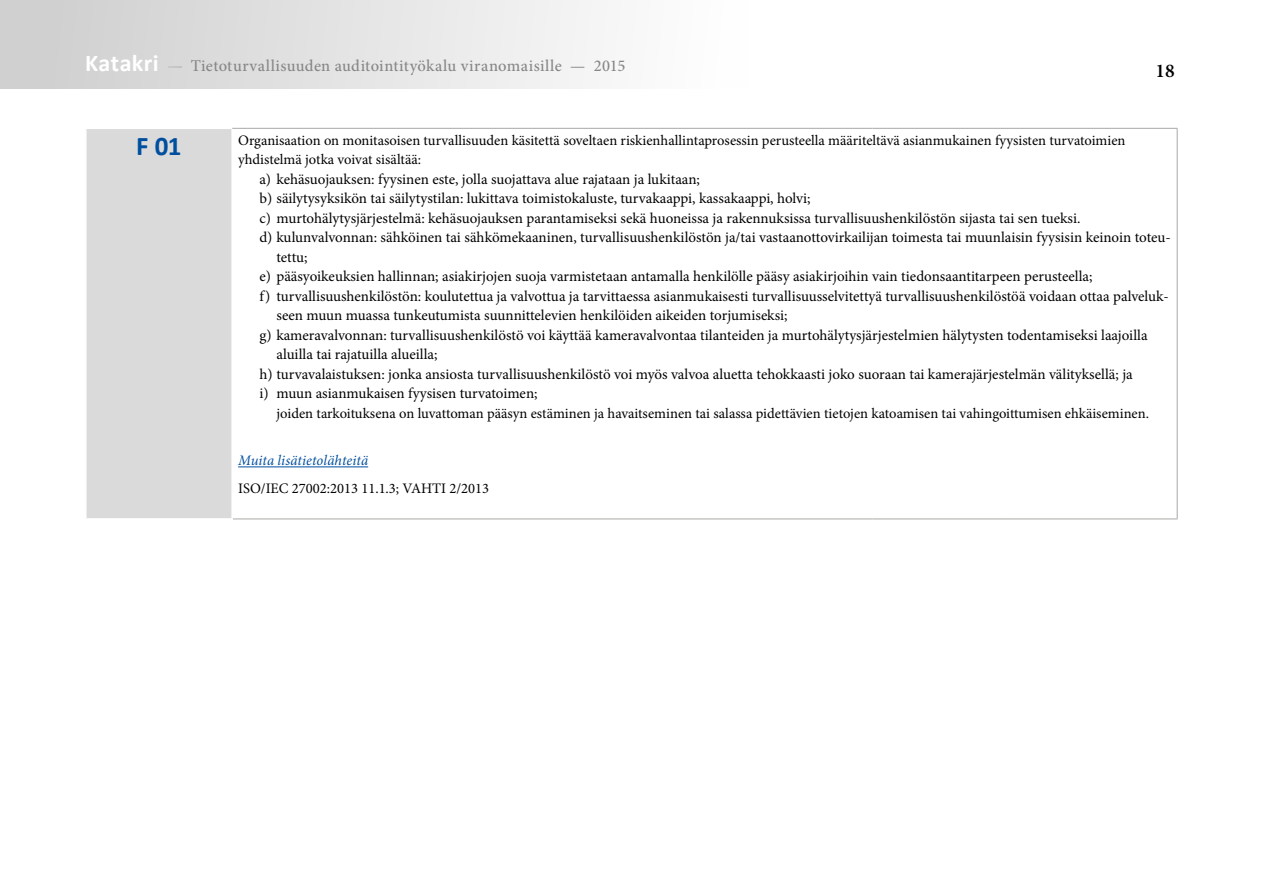
<style>
.page{position:relative;width:1263px;height:893px;background:#fff}
.page>*{position:absolute;margin:0;border:0;box-sizing:border-box;transform-origin:0 0}
.osa-alue_tunnus{font:700 27px "Calibri";color:#004f9f}
.t1{font:600 19.5px "Minion Pro";color:#000}
.t2{font:500 16.5px "Minion Pro";letter-spacing:.02em;color:#878787}
.t3{font:15px/19.5px "Minion Pro";color:#000}
.t4{font:14.55px/19.5px "Minion Pro";color:#000}
.väliotsikko_alleviiv{font:italic 14.55px "Minion Pro";letter-spacing:.005em;color:#004f9f}
.s1{font-family:"Calibri";font-weight:700;font-size:24px;color:#fff}
.s2{color:#fff}
</style>
<div class="page">
<div style="left:0;top:0;width:748px;height:89px;background:linear-gradient(to right,#cdcdcd,#fff)"></div>
<hr style="left:1262px;top:804px;width:1px;height:89px;background:#d0d0d0">
<div style="left:86px;top:128px;width:146px;height:391px;background:#dadada"></div>
<hr style="left:232px;top:128px;width:640px;height:1px;background:#a8a8a7">
<hr style="left:872px;top:128px;width:128px;height:1px;background:#a8a8a7">
<hr style="left:1000px;top:128px;width:177px;height:1px;background:#a8a8a7">
<hr style="left:1177px;top:129px;width:1px;height:390px;background:#a8a8a7">
<hr style="left:233px;top:519px;width:639px;height:1px;background:#a8a8a7">
<hr style="left:872px;top:519px;width:128px;height:1px;background:#a8a8a7">
<hr style="left:1000px;top:519px;width:177px;height:1px;background:#a8a8a7">
<hr style="left:85px;top:129px;width:2px;height:389px;background:#fff">
<hr style="left:231px;top:129px;width:2px;height:389px;background:#fff">
<hr style="left:85px;top:518px;width:148px;height:2px;background:#fff">
<hr style="left:85px;top:128px;width:147px;height:1px;background:#fff">
<hr style="left:238px;top:466px;width:130px;height:1px;background:#004f9f">
<p class="t2" style="left:85px;top:55px;width:542px"><span class="s1">Katakri</span> <span class="s2">—</span> Tietoturvallisuuden auditointityökalu viranomaisille — 2015</p>
<h2 class="t1" style="left:1155px;top:57px;width:21px">18</h2>
<p class="osa-alue_tunnus" style="left:136px;top:128px;width:47px">F 01</p>
<p class="t4" style="left:238px;top:131px;width:889px">Organisaation on monitasoisen turvallisuuden käsitettä soveltaen riskienhallintaprosessin perusteella määriteltävä asianmukainen fyysisten turvatoimien yhdistelmä jotka voivat sisältää:</p>
<p class="t3" style="left:259px;top:169px;width:442px">a) kehäsuojauksen: fyysinen este, jolla suojattava alue rajataan ja lukitaan;</p>
<p class="t3" style="left:259px;top:189px;width:553px">b) säilytysyksikön tai säilytystilan: lukittava toimistokaluste, turvakaappi, kassakaappi, holvi;</p>
<p class="t3" style="left:259px;top:208px;width:822px">c) murtohälytysjärjestelmä: kehäsuojauksen parantamiseksi sekä huoneissa ja rakennuksissa turvallisuushenkilöstön sijasta tai sen tueksi.</p>
<p class="t3" style="left:276px;top:228px;width:896px;text-indent:-17px">d) kulunvalvonnan: sähköinen tai sähkömekaaninen, turvallisuushenkilöstön ja/tai vastaanottovirkailijan toimesta tai muunlaisin fyysisin keinoin toteu&shy;tettu;</p>
<p class="t3" style="left:259px;top:267px;width:835px">e) pääsyoikeuksien hallinnan; asiakirjojen suoja varmistetaan antamalla henkilölle pääsy asiakirjoihin vain tiedonsaantitarpeen perusteella;</p>
<p class="t3" style="left:276px;top:286px;width:894px;text-indent:-17px">f) turvallisuushenkilöstön: koulutettua ja valvottua ja tarvittaessa asianmukaisesti turvallisuusselvitettyä turvallisuushenkilöstöä voidaan ottaa palveluk&shy;seen muun muassa tunkeutumista suunnittelevien henkilöiden aikeiden torjumiseksi;</p>
<p class="t3" style="left:276px;top:325px;width:873px;text-indent:-17px">g) kameravalvonnan: turvallisuushenkilöstö voi käyttää kameravalvontaa tilanteiden ja murtohälytysjärjestelmien hälytysten todentamiseksi laajoilla aluilla tai rajatuilla alueilla;</p>
<p class="t3" style="left:259px;top:364px;width:875px">h) turvavalaistuksen: jonka ansiosta turvallisuushenkilöstö voi myös valvoa aluetta tehokkaasti joko suoraan tai kamerajärjestelmän välityksellä; ja</p>
<p class="t3" style="left:259px;top:384px;width:280px">i) muun asianmukaisen fyysisen turvatoimen;</p>
<p class="t4" style="left:276px;top:404px;width:874px">joiden tarkoituksena on luvattoman pääsyn estäminen ja havaitseminen tai salassa pidettävien tietojen katoamisen tai vahingoittumisen ehkäiseminen.</p>
<p class="väliotsikko_alleviiv" style="left:238px;top:451px;width:132px">Muita lisätietolähteitä</p>
<p class="t4" style="left:238px;top:479px;width:253px">ISO/IEC 27002:2013 11.1.3; VAHTI 2/2013</p>
</div>
